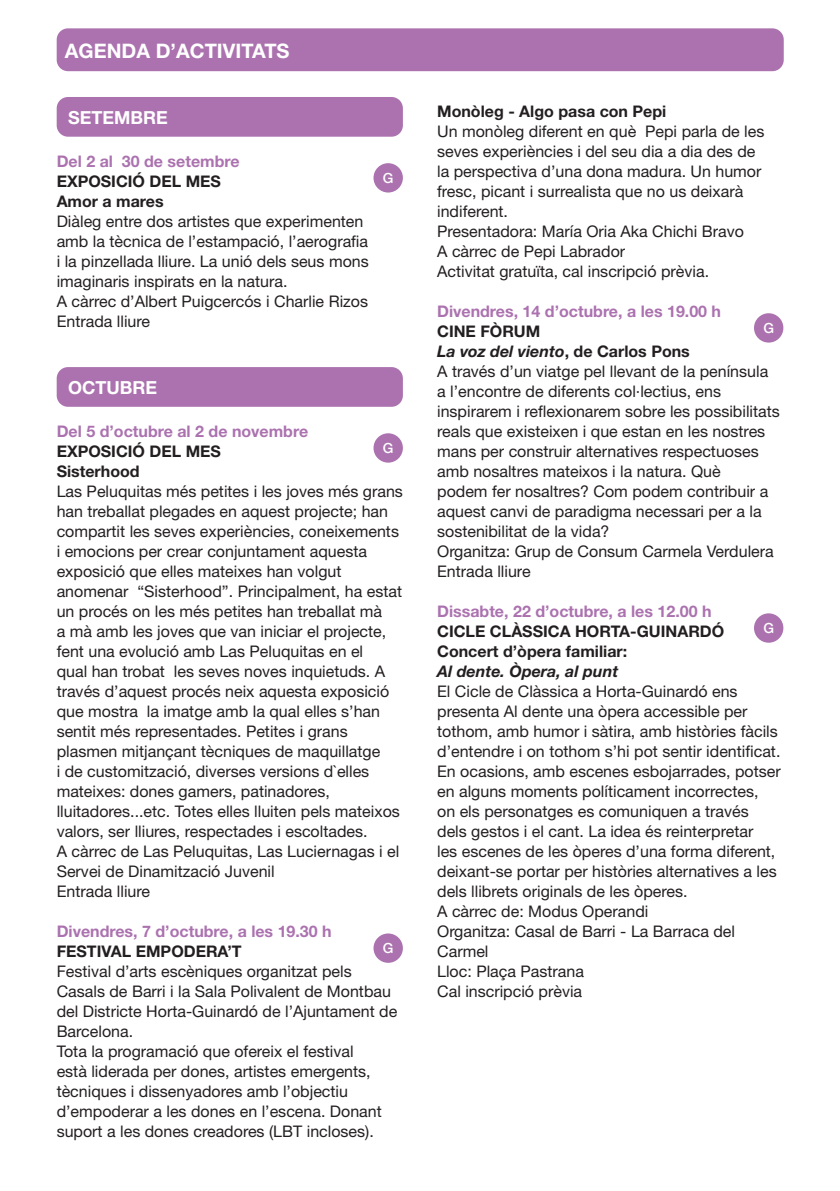
<style>
.page{position:relative;width:840px;height:1191px;background:#fff}
.page>*{position:absolute;margin:0;border:0;box-sizing:border-box;transform-origin:0 0}
.t1{font:700 20px "Helvetica Neue";color:#fff}
.t2{font:700 18px "Helvetica Neue";color:#fff}
.t3{font:16px/20px "Helvetica Neue";color:#231f20}
.t4{font:700 16px/20px "Helvetica Neue";color:#231f20}
.t5{font:700 16px "Helvetica Neue";color:#ab72af}
.t6{font:italic 700 16px "Helvetica Neue";color:#231f20}
.t7{font:500 14px "Helvetica Neue";color:#fff}
.s1{font-weight:700}
.s2{font-weight:700;font-style:italic}
</style>
<div class="page">
<div style="left:57px;top:28px;width:726px;height:43px;background:#ab72af;border-radius:11px"></div>
<div style="left:57px;top:97px;width:345px;height:40px;background:#ab72af;border-radius:11px"></div>
<div style="left:57px;top:367px;width:345px;height:40px;background:#ab72af;border-radius:11px"></div>
<div style="left:373px;top:163px;width:29px;height:29px;background:#ab72af;border-radius:50%"></div>
<div style="left:373px;top:433px;width:29px;height:29px;background:#ab72af;border-radius:50%"></div>
<div style="left:373px;top:933px;width:29px;height:29px;background:#ab72af;border-radius:50%"></div>
<div style="left:753px;top:313px;width:30px;height:29px;background:#ab72af;border-radius:50%"></div>
<div style="left:753px;top:613px;width:30px;height:29px;background:#ab72af;border-radius:50%"></div>
<p class="t1" style="left:65px;top:38px;width:226px">AGENDA D’ACTIVITATS</p>
<p class="t2" style="left:68px;top:106px;width:101px">SETEMBRE</p>
<p class="t5" style="left:57px;top:151px;width:184px">Del 2 al 30 de setembre</p>
<p class="t4" style="left:57px;top:171px;width:166px">EXPOSICIÓ DEL MES<br>Amor a mares</p>
<p class="t3" style="left:57px;top:211px;width:313px">Diàleg entre dos artistes que experimenten amb la tècnica de l’estampació, l’aerografia i la pinzellada lliure. La unió dels seus mons imaginaris inspirats en la natura.<br>A càrrec d’Albert Puigcercós i Charlie Rizos Entrada lliure</p>
<p class="t7" style="left:382px;top:169px;width:12px">G</p>
<p class="t2" style="left:68px;top:376px;width:91px">OCTUBRE</p>
<p class="t5" style="left:57px;top:421px;width:253px">Del 5 d’octubre al 2 de novembre</p>
<p class="t4" style="left:57px;top:441px;width:166px">EXPOSICIÓ DEL MES<br>Sisterhood</p>
<p class="t3" style="left:57px;top:481px;width:347px">Las Peluquitas més petites i les joves més grans han treballat plegades en aquest projecte; han compartit les seves experiències, coneixements i emocions per crear conjuntament aquesta exposició que elles mateixes han volgut anomenar “Sisterhood”. Principalment, ha estat un procés on les més petites han treballat mà<br>a mà amb les joves que van iniciar el projecte, fent una evolució amb Las Peluquitas en el<br>qual han trobat les seves noves inquietuds. A través d’aquest procés neix aquesta exposició que mostra la imatge amb la qual elles s’han sentit més representades. Petites i grans plasmen mitjançant tècniques de maquillatge<br>i de customització, diverses versions d`elles mateixes: dones gamers, patinadores, lluitadores...etc. Totes elles lluiten pels mateixos valors, ser lliures, respectades i escoltades.<br>A càrrec de Las Peluquitas, Las Luciernagas i el Servei de Dinamització Juvenil<br>Entrada lliure</p>
<p class="t5" style="left:57px;top:921px;width:276px">Divendres, 7 d’octubre, a les 19.30 h</p>
<p class="t4" style="left:57px;top:941px;width:186px">FESTIVAL EMPODERA’T</p>
<p class="t3" style="left:57px;top:961px;width:342px">Festival d’arts escèniques organitzat pels Casals de Barri i la Sala Polivalent de Montbau del Districte Horta-Guinardó de l’Ajuntament de Barcelona.<br>Tota la programació que ofereix el festival<br>està liderada per dones, artistes emergents, tècniques i dissenyadores amb l’objectiu d’empoderar a les dones en l’escena. Donant suport a les dones creadores (LBT incloses).</p>
<p class="t7" style="left:382px;top:439px;width:12px">G</p>
<p class="t7" style="left:382px;top:939px;width:12px">G</p>
<p class="t4" style="left:437px;top:101px;width:230px">Monòleg - Algo pasa con Pepi</p>
<p class="t3" style="left:437px;top:121px;width:328px">Un monòleg diferent en què Pepi parla de les seves experiències i del seu dia a dia des de la perspectiva d’una dona madura. Un humor fresc, picant i surrealista que no us deixarà indiferent.<br>Presentadora: María Oria Aka Chichi Bravo<br>A càrrec de Pepi Labrador<br>Activitat gratuïta, cal inscripció prèvia.</p>
<p class="t5" style="left:437px;top:301px;width:285px">Divendres, 14 d’octubre, a les 19.00 h</p>
<p class="t3" style="left:437px;top:321px;width:344px"><span class="s1">CINE FÒRUM<br></span><span class="s2">La voz del viento</span><span class="s1">, de Carlos Pons<br></span>A través d’un viatge pel llevant de la península a l’encontre de diferents col·lectius, ens inspirarem i reflexionarem sobre les possibilitats reals que existeixen i que estan en les nostres mans per construir alternatives respectuoses amb nosaltres mateixos i la natura. Què<br>podem fer nosaltres? Com podem contribuir a aquest canvi de paradigma necessari per a la sostenibilitat de la vida?<br>Organitza: Grup de Consum Carmela Verdulera Entrada lliure</p>
<p class="t5" style="left:437px;top:601px;width:276px">Dissabte, 22 d’octubre, a les 12.00 h</p>
<p class="t4" style="left:437px;top:621px;width:288px">CICLE CLÀSSICA HORTA-GUINARDÓ<br>Concert d’òpera familiar:</p>
<p class="t6" style="left:437px;top:661px;width:183px">Al dente. Òpera, al punt</p>
<p class="t3" style="left:437px;top:681px;width:345px">El Cicle de Clàssica a Horta-Guinardó ens presenta Al dente una òpera accessible per tothom, amb humor i sàtira, amb històries fàcils d’entendre i on tothom s’hi pot sentir identificat.<br>En ocasions, amb escenes esbojarrades, potser en alguns moments políticament incorrectes,<br>on els personatges es comuniquen a través dels gestos i el cant. La idea és reinterpretar<br>les escenes de les òperes d’una forma diferent, deixant-se portar per històries alternatives a les dels llibrets originals de les òperes.<br>A càrrec de: Modus Operandi<br>Organitza: Casal de Barri - La Barraca del Carmel<br>Lloc: Plaça Pastrana<br>Cal inscripció prèvia</p>
<p class="t7" style="left:763px;top:319px;width:12px">G</p>
<p class="t7" style="left:763px;top:619px;width:12px">G</p>
</div>
